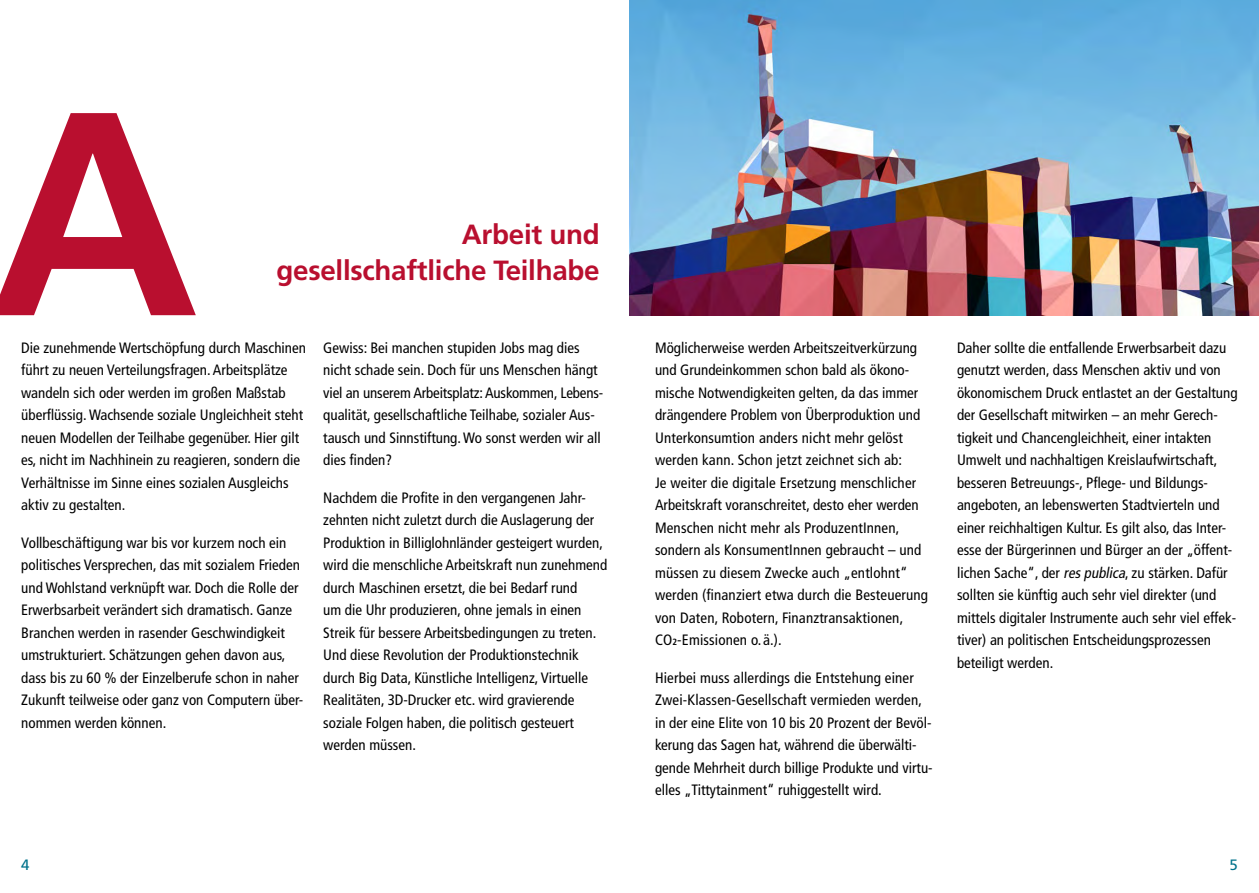
<style>
.page{position:relative;width:1259px;height:893px;background:#fff}
.page>*{position:absolute;margin:0;border:0;box-sizing:border-box;transform-origin:0 0}
.t1{font:700 289.5px "Frutiger LT Std";color:#b90f2f}
.t2{font:700 27.75px/36px "Frutiger LT Std";letter-spacing:-.01em;color:#b90f2f;text-align:right}
.t3{font:condensed 15px/22.5px "Frutiger LT Std";color:#000}
.t4{font:15px "Frutiger LT Std";color:#00728b}
.s1{font-weight:700;font-size:9px}
.s2{font-style:italic}
</style>
<div class="page">
<img style="left:629px;top:0;width:630px;height:315px">
<h1 class="t1" style="left:-11px;top:44px;width:211px">A</h1>
<h2 class="t2" style="left:276px;top:217px;width:325px">Arbeit und gesellschaftliche Teilhabe</h2>
<p class="t3" style="left:21px;top:336px;width:286px">Die zunehmende Wertschöpfung durch Maschinen führt zu neuen Verteilungsfragen. Arbeitsplätze wandeln sich oder werden im großen Maßstab überflüssig. Wachsende soziale Ungleichheit steht neuen Modellen der Teilhabe gegenüber. Hier gilt es, nicht im Nachhinein zu reagieren, sondern die Verhältnisse im Sinne eines sozialen Ausgleichs aktiv zu gestalten.</p>
<p class="t3" style="left:21px;top:531px;width:284px">Vollbeschäftigung war bis vor kurzem noch ein politisches Versprechen, das mit sozialem Frieden und Wohlstand verknüpft war. Doch die Rolle der Erwerbsarbeit verändert sich dramatisch. Ganze Branchen werden in rasender Geschwindigkeit umstrukturiert. Schätzungen gehen davon aus, dass bis zu 60 % der Einzelberufe schon in naher Zukunft teilweise oder ganz von Computern über&shy;nommen werden können.</p>
<p class="t3" style="left:323px;top:336px;width:280px">Gewiss: Bei manchen stupiden Jobs mag dies nicht schade sein. Doch für uns Menschen hängt viel an unserem Arbeitsplatz: Auskommen, Lebens&shy;qualität, gesellschaftliche Teilhabe, sozialer Aus&shy;tausch und Sinnstiftung. Wo sonst werden wir all dies finden?</p>
<p class="t3" style="left:323px;top:486px;width:286px">Nachdem die Profite in den vergangenen Jahr&shy;zehnten nicht zuletzt durch die Auslagerung der Produktion in Billiglohnländer gesteigert wurden, wird die menschliche Arbeitskraft nun zunehmend durch Maschinen ersetzt, die bei Bedarf rund<br>um die Uhr produzieren, ohne jemals in einen Streik für bessere Arbeitsbedingungen zu treten.<br>Und diese Revolution der Produktionstechnik durch Big Data, Künstliche Intelligenz, Virtuelle Realitäten, 3D-Drucker etc. wird gravierende soziale Folgen haben, die politisch gesteuert werden müssen.</p>
<p class="t3" style="left:655px;top:336px;width:275px">Möglicherweise werden Arbeitszeitverkürzung und Grundeinkommen schon bald als ökono&shy;mische Notwendigkeiten gelten, da das immer drängendere Problem von Überproduktion und Unterkonsumtion anders nicht mehr gelöst werden kann. Schon jetzt zeichnet sich ab:<br>Je weiter die digitale Ersetzung menschlicher Arbeitskraft voranschreitet, desto eher werden Menschen nicht mehr als ProduzentInnen, sondern als KonsumentInnen gebraucht – und müssen zu diesem Zwecke auch „entlohnt“ werden (finanziert etwa durch die Besteuerung von Daten, Robotern, Finanztransaktionen, CO<span class="s1">2</span>-Emissionen o.ä.).</p>
<p class="t3" style="left:655px;top:666px;width:279px">Hierbei muss allerdings die Entstehung einer Zwei-Klassen-Gesellschaft vermieden werden, in der eine Elite von 10 bis 20 Prozent der Bevöl&shy;kerung das Sagen hat, während die überwälti&shy;gende Mehrheit durch billige Produkte und virtu&shy;elles „Tittytainment“ ruhiggestellt wird.</p>
<p class="t3" style="left:957px;top:336px;width:282px">Daher sollte die entfallende Erwerbsarbeit dazu genutzt werden, dass Menschen aktiv und von ökonomischem Druck entlastet an der Gestaltung der Gesellschaft mitwirken – an mehr Gerech&shy;tigkeit und Chancengleichheit, einer intakten Umwelt und nachhaltigen Kreislaufwirtschaft, besseren Betreuungs-, Pflege- und Bildungs&shy;angeboten, an lebenswerten Stadtvierteln und einer reichhaltigen Kultur. Es gilt also, das Inter&shy;esse der Bürgerinnen und Bürger an der „öffent&shy;lichen Sache“, der <span class="s2">respublica</span>, zu stärken. Dafür sollten sie künftig auch sehr viel direkter (und mittels digitaler Instrumente auch sehr viel effek&shy;tiver) an politischen Entscheidungsprozessen beteiligt werden.</p>
<p class="t4" style="left:21px;top:856px;width:10px">4</p>
<p class="t4" style="left:1229px;top:856px;width:10px">5</p>
</div>
